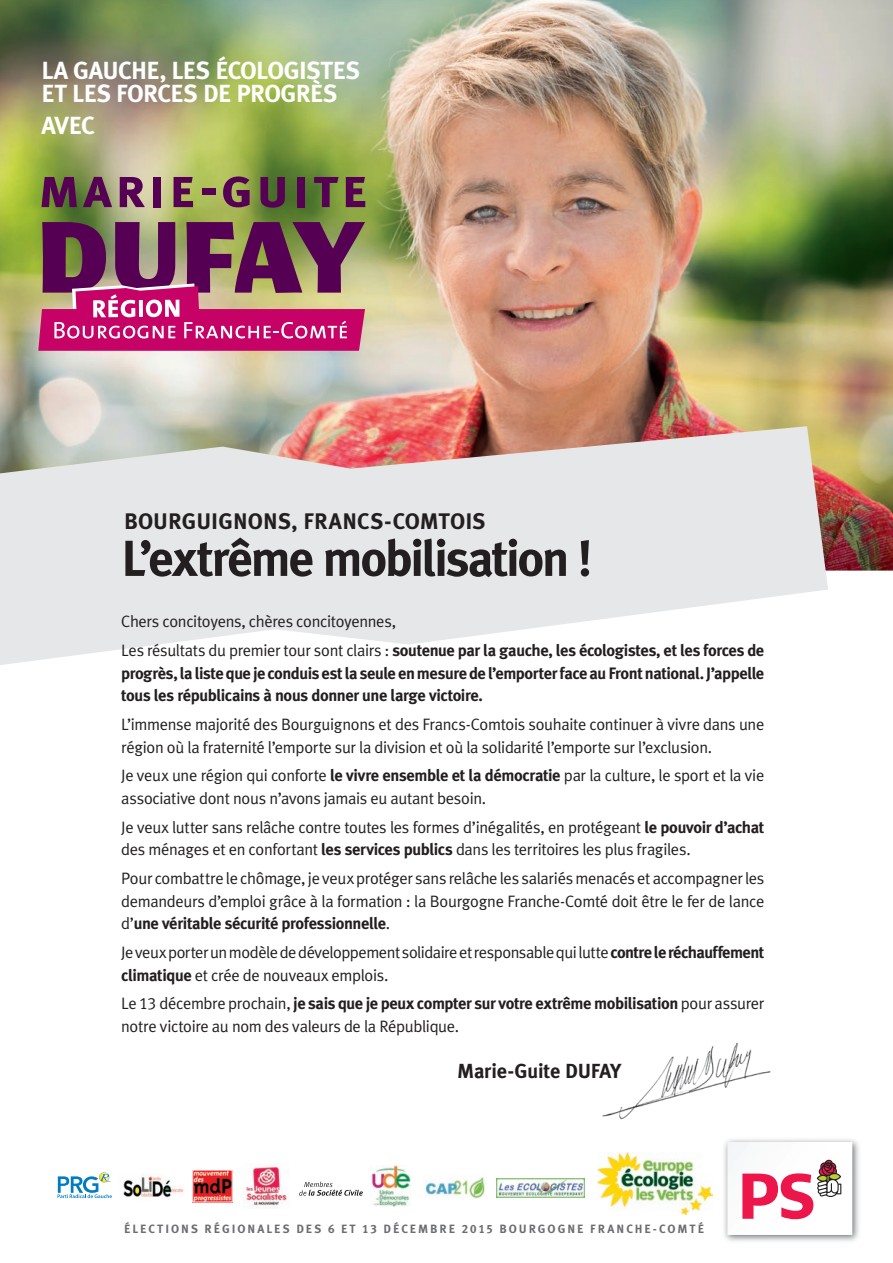
<style>
.page{position:relative;width:893px;height:1263px;background:#fff}
.page>*{position:absolute;margin:0;border:0;box-sizing:border-box;transform-origin:0 0}
.t1{font:700 50.55px "Meta Plus";letter-spacing:-.045em;color:#231f20}
.t2{font:700 24.75px "Meta Plus";letter-spacing:-.025em;color:#fff}
.t3{font:22.5px "Meta Plus Bold Caps";letter-spacing:.005em;color:#231f20}
.t4{font:700 20.4px "Meta Plus";letter-spacing:-.015em;color:#231f20}
.t5{font:16.5px/22.5px "Meta Plus Normal";letter-spacing:-.02em;color:#231f20}
.t6{font:700 16.5px/22.5px "Meta Plus";letter-spacing:-.025em;color:#231f20;text-align:justify}
.t7{font:700 12px "Meta Plus";letter-spacing:.165em;color:#6c6d70}
.s1{font-family:"Meta Plus Normal";font-weight:400}
.s2{font-family:"Meta Plus";font-weight:700}
.s3{font-family:"Meta Plus Normal Caps"}
.s4{font-family:"Meta Plus Bold Caps";font-weight:400}
</style>
<div class="page">
<img style="left:0;top:0;width:893px;height:571px">
<svg style="left:0;top:426px;width:856px;height:155px;background:#ddd3d1"></svg>
<svg style="left:41px;top:177px;width:36px;height:30px"></svg>
<svg style="left:83px;top:177px;width:29px;height:30px"></svg>
<svg style="left:120px;top:177px;width:25px;height:30px"></svg>
<div style="left:154px;top:177px;width:7px;height:30px;background:#560054"></div>
<svg style="left:174px;top:177px;width:19px;height:30px"></svg>
<div style="left:202px;top:188px;width:13px;height:7px;background:#560054"></div>
<svg style="left:223px;top:176px;width:27px;height:31px"></svg>
<svg style="left:260px;top:177px;width:25px;height:31px"></svg>
<div style="left:297px;top:177px;width:8px;height:30px;background:#560054"></div>
<svg style="left:314px;top:177px;width:25px;height:30px"></svg>
<svg style="left:346px;top:177px;width:19px;height:30px"></svg>
<svg style="left:38px;top:222px;width:327px;height:129px;background:#9f456e"></svg>
<svg style="left:0;top:581px;width:828px;height:84px;fill:#e6e7e9"></svg>
<img style="left:602px;top:1043px;width:169px;height:77px">
<img style="left:724px;top:1139px;width:135px;height:102px">
<svg style="left:727px;top:1142px;width:125px;height:93px"></svg>
<svg style="left:299px;top:1181px;width:64px;height:15px"></svg>
<img style="left:425px;top:1177px;width:60px;height:22px">
<img style="left:194px;top:1172px;width:37px;height:28px">
<img style="left:246px;top:1166px;width:41px;height:42px">
<svg style="left:58px;top:1172px;width:54px;height:26px"></svg>
<img style="left:123px;top:1175px;width:61px;height:23px">
<img style="left:371px;top:1165px;width:40px;height:41px">
<img style="left:598px;top:1153px;width:115px;height:61px">
<img style="left:497px;top:1179px;width:88px;height:18px">
<p class="t2" style="left:41px;top:56px;width:320px">LA GAUCHE, LES ÉCOLOGISTES</p>
<p class="t2" style="left:41px;top:79px;width:298px">ET LES FORCES DE PROGRÈS</p>
<p class="t2" style="left:41px;top:111px;width:55px">AVEC</p>
<p class="t3" style="left:124px;top:508px;width:363px">BOURGUIGNONS, FRANCS-COMTOIS</p>
<p class="t1" style="left:121px;top:529px;width:473px">L’extrême mobilisation !</p>
<p class="t5" style="left:121px;top:610px;width:276px">Chers concitoyens, chères concitoyennes,</p>
<p class="t6" style="left:121px;top:639px;width:645px"><span class="s1">Les résultats du premier tour sont clairs :</span> soutenue par la gauche, les écologistes, et les forces de progrès, la liste que je conduis est la seule en mesure de l’emporter face au Front national. J’appelle tous les républicains à nous donner une large victoire.</p>
<p class="t5" style="left:121px;top:713px;width:645px">L’immense majorité des Bourguignons et des Francs-Comtois souhaite continuer à vivre dans une région où la fraternité l’emporte sur la division et où la solidarité l’emporte sur l’exclusion.</p>
<p class="t5" style="left:121px;top:764px;width:645px">Je veux une région qui conforte <span class="s2">le vivre ensemble et la démocratie</span> par la culture, le sport et la vie associative dont nous n’avons jamais eu autant besoin.</p>
<p class="t5" style="left:121px;top:816px;width:645px">Je veux lutter sans relâche contre toutes les formes d’inégalités, en protégeant <span class="s2">le pouvoir d’achat </span>des ménages et en confortant <span class="s2">les services publics</span> dans les territoires les plus fragiles.</p>
<p class="t5" style="left:121px;top:867px;width:645px;text-align:justify">Pour combattre le chômage, je veux protéger sans relâche les salariés menacés et accompagner les demandeurs d’emploi grâce à la formation : la Bourgogne Franche-Comté doit être le fer de lance d’<span class="s2">une véritable sécurité professionnelle</span>.</p>
<p class="t5" style="left:121px;top:941px;width:645px">Je veux porter un modèle de développement solidaire et responsable qui lutte <span class="s2">contre le réchauffement climatique</span> et crée de nouveaux emplois.</p>
<p class="t5" style="left:121px;top:992px;width:645px">Le <span class="s3">13</span> décembre prochain, <span class="s2">je sais que je peux compter sur votre extrême mobilisation</span> pour assurer notre victoire au nom des valeurs de la République.</p>
<p class="t4" style="left:457px;top:1059px;width:166px">Marie-Guite DUFAY</p>
<p class="t7" style="left:124px;top:1221px;width:582px">ÉLECTIONS RÉGIONALES DES <span class="s4">6</span> ET <span class="s4">13</span> DÉCEMBRE <span class="s4">2015 BOURGOGNE FRANCHE-COMTÉ</span></p>
</div>
